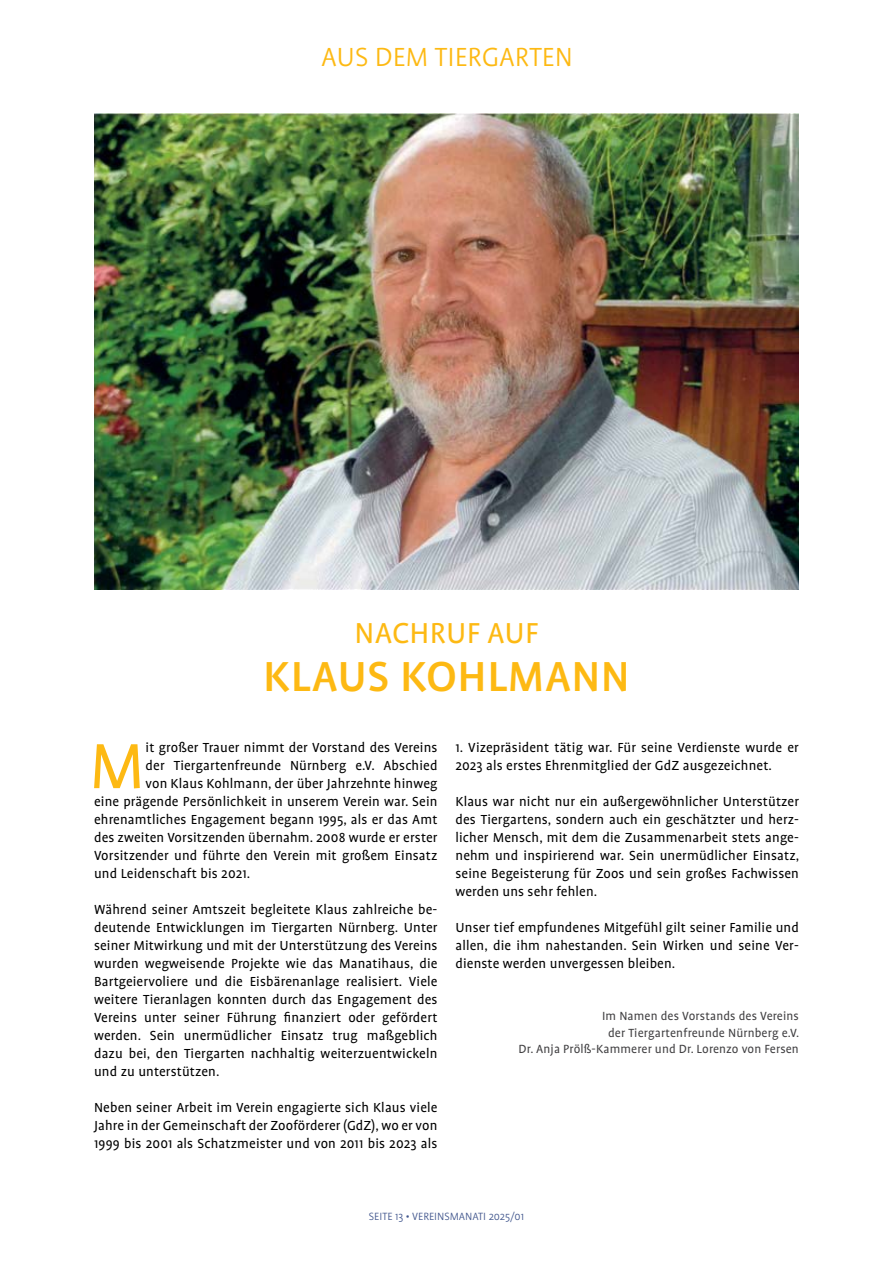
<style>
.page{position:relative;width:893px;height:1263px;background:#fff}
.page>*{position:absolute;margin:0;border:0;box-sizing:border-box;transform-origin:0 0}
.t1{font:72.9px "Profile OT";color:#fdb913}
.t2{font:500 48px "Profile OT";color:#fdb913}
.t3{font:33px "Profile OT";color:#fdb913}
.t4{font:300 30px "Profile OT";color:#fdb913}
.t5{font:15px/18px "Profile OT";letter-spacing:.01em;color:#000;text-align:justify}
.t6{font:13.5px/16.2px "Profile OT";letter-spacing:.01em;color:#414042;text-align:right}
.t7{font:300 12px "Profile OT";color:#41568d}
</style>
<div class="page">
<img style="left:94px;top:113px;width:705px;height:476px">
<h3 class="t4" style="left:321px;top:41px;width:253px">AUS DEM TIERGARTEN</h3>
<h3 class="t3" style="left:354px;top:616px;width:39px">Nachruf</h3>
<h3 class="t3" style="left:487px;top:616px;width:18px">auf</h3>
<h2 class="t2" style="left:263px;top:652px;width:52px">KLAUS</h2>
<h2 class="t2" style="left:400px;top:652px;width:87px">KOHLMANN</h2>
<h1 class="t1" style="left:89px;top:728px;width:57px">M</h1>
<p class="t5" style="left:146px;top:739px;width:293px">it großer Trauer nimmt der Vorstand des Vereins</p>
<p class="t5" style="left:146px;top:757px;width:293px">der Tiergartenfreunde Nürnberg e.V. Abschied</p>
<p class="t5" style="left:146px;top:775px;width:293px">von Klaus Kohlmann, der über Jahrzehnte hinweg</p>
<p class="t5" style="left:94px;top:793px;width:345px">eine prägende Persönlichkeit in unserem Verein war. Sein</p>
<p class="t5" style="left:94px;top:811px;width:345px">ehrenamtliches Engagement begann 1995, als er das Amt</p>
<p class="t5" style="left:94px;top:829px;width:345px">des zweiten Vorsitzenden übernahm. 2008 wurde er erster</p>
<p class="t5" style="left:94px;top:847px;width:345px">Vorsitzender und führte den Verein mit großem Einsatz</p>
<p class="t5" style="left:94px;top:865px;width:158px">und Leidenschaft bis 2021.</p>
<p class="t5" style="left:94px;top:901px;width:345px">Während seiner Amtszeit begleitete Klaus zahlreiche be&shy;deutende Entwicklungen im Tiergarten Nürnberg. Unter seiner Mitwirkung und mit der Unterstützung des Vereins wurden wegweisende Projekte wie das Manatihaus, die Bartgeiervoliere und die Eisbärenanlage realisiert. Viele weitere Tieranlagen konnten durch das Engagement des Vereins unter seiner Führung finanziert oder gefördert werden. Sein unermüdlicher Einsatz trug maßgeblich dazu bei, den Tiergarten nachhaltig weiterzuentwickeln und zu unterstützen.</p>
<p class="t5" style="left:94px;top:1099px;width:345px">Neben seiner Arbeit im Verein engagierte sich Klaus viele Jahre in der Gemeinschaft der Zooförderer (GdZ), wo er von 1999 bis 2001 als Schatzmeister und von 2011 bis 2023 als</p>
<p class="t5" style="left:455px;top:739px;width:345px">1. Vizepräsident tätig war. Für seine Verdienste wurde er<br>2023 als erstes Ehrenmitglied der GdZ ausgezeichnet.</p>
<p class="t5" style="left:455px;top:793px;width:345px">Klaus war nicht nur ein außergewöhnlicher Unterstützer des Tiergartens, sondern auch ein geschätzter und herz&shy;licher Mensch, mit dem die Zusammenarbeit stets ange&shy;nehm und inspirierend war. Sein unermüdlicher Einsatz, seine Begeisterung für Zoos und sein großes Fachwissen werden uns sehr fehlen.</p>
<p class="t5" style="left:455px;top:919px;width:345px">Unser tief empfundenes Mitgefühl gilt seiner Familie und allen, die ihm nahestanden. Sein Wirken und seine Ver&shy;dienste werden unvergessen bleiben.</p>
<p class="t6" style="left:519px;top:1009px;width:282px">Im Namen des Vorstands des Vereins<br>der Tiergartenfreunde Nürnberg e.V.<br>Dr. Anja Prölß-Kammerer und Dr. Lorenzo von Fersen</p>
<p class="t7" style="left:369px;top:1210px;width:157px">SEITE 13 • VEREINSMANATI 2025/01</p>
</div>
